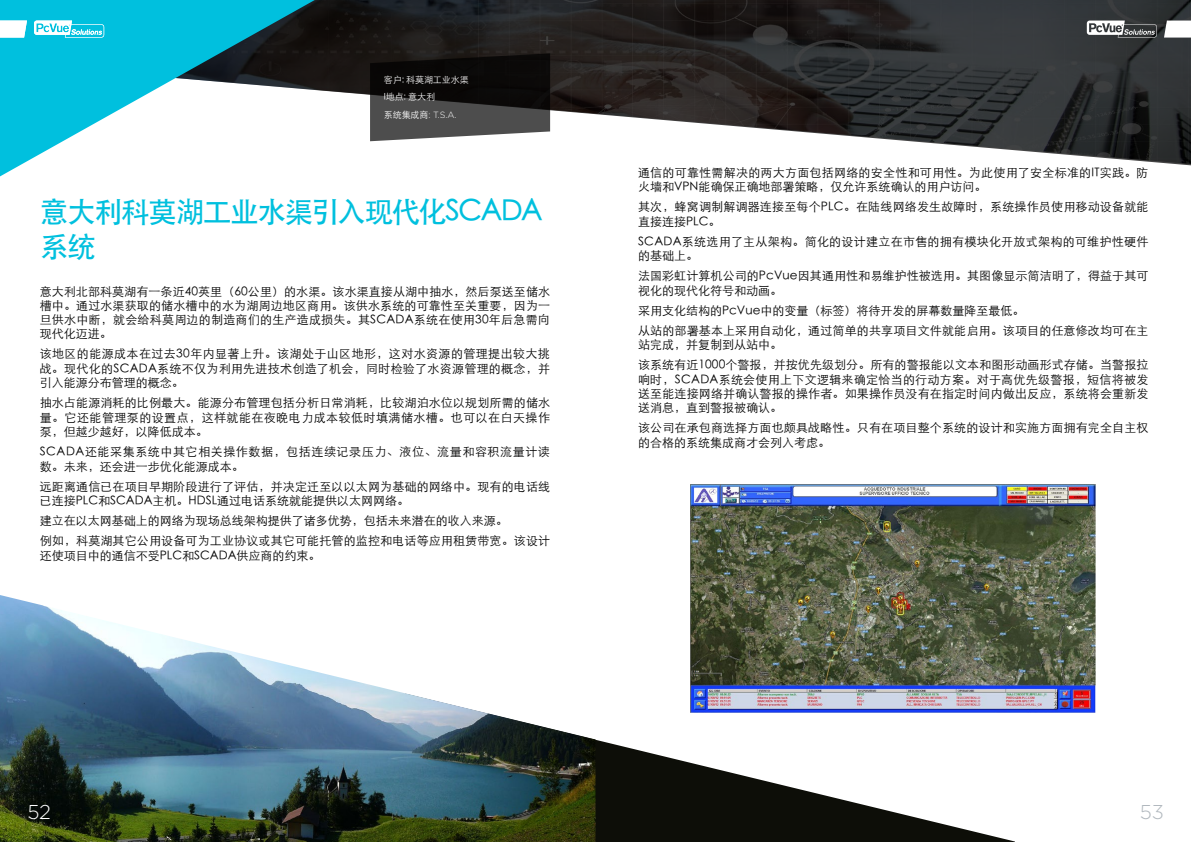
<style>
.page{position:relative;width:1191px;height:842px;background:#fff}
.page>*{position:absolute;margin:0;border:0;box-sizing:border-box;transform-origin:0 0}
.t1{font:500 29px/34.8px "ST Heiti SC";letter-spacing:-.06em;color:#00c0de}
.t2{font:300 20px "Gotham";color:#b1b8be}
.t3{font:300 20px "Gotham";color:#fff}
.t4{font:300 12px/14.4px "ST Heiti SC";letter-spacing:.015em;color:#000}
.t5{font:300 12px/14.4px "ST Heiti SC";letter-spacing:.05em;color:#000}
.t6{font:300 9px/17.7px "ST Heiti SC";letter-spacing:-.01em;color:#fff}
.t7{font:300 9px "Gotham";color:#fff}
.s1{font-family:"ST Heiti SC"}
</style>
<div class="page">
<svg style="left:595px;top:694px;width:420px;height:148px"></svg>
<img style="left:0;top:595px;width:595px;height:247px">
<svg style="left:315px;top:0;width:876px;height:165px"></svg>
<svg style="left:370px;top:53px;width:180px;height:88px;background:#313030"></svg>
<img style="left:691px;top:485px;width:404px;height:227px">
<svg style="left:0;top:0;width:315px;height:176px"></svg>
<svg style="left:1164px;top:21px;width:27px;height:17px"></svg>
<svg style="left:1086px;top:21px;width:71px;height:17px"></svg>
<svg style="left:0;top:21px;width:27px;height:17px"></svg>
<svg style="left:34px;top:21px;width:70px;height:17px"></svg>
<p class="t6" style="left:384px;top:69px;width:86px">客户: 科莫湖工业水渠<br>I地点: 意大利</p>
<p class="t7" style="left:384px;top:109px;width:74px"><span class="s1">系统集成商</span>: T.S.A.</p>
<h1 class="t1" style="left:40px;top:194px;width:504px">意大利科莫湖工业水渠引入现代化SCADA系统</h1>
<p class="t4" style="left:40px;top:284px;width:512px;line-height:14px;text-align:justify">意大利北部科莫湖有一条近40英里（60公里）的水渠。该水渠直接从湖中抽水，然后泵送至储水槽中。通过水渠获取的储水槽中的水为湖周边地区商用。该供水系统的可靠性至关重要，因为一旦供水中断，就会给科莫周边的制造商们的生产造成损失。其SCADA系统在使用30年后急需向现代化迈进。</p>
<p class="t4" style="left:40px;top:346px;width:512px;text-align:justify">该地区的能源成本在过去30年内显著上升。该湖处于山区地形，这对水资源的管理提出较大挑战。现代化的SCADA系统不仅为利用先进技术创造了机会，同时检验了水资源管理的概念，并引入能源分布管理的概念。</p>
<p class="t4" style="left:40px;top:394px;width:512px;text-align:justify">抽水占能源消耗的比例最大。能源分布管理包括分析日常消耗，比较湖泊水位以规划所需的储水量。它还能管理泵的设置点，这样就能在夜晚电力成本较低时填满储水槽。也可以在白天操作泵，但越少越好，以降低成本。</p>
<p class="t5" style="left:40px;top:443px;width:512px">SCADA还能采集系统中其它相关操作数据，包括连续记录压力、液位、流量和容积流量计读数。未来，还会进一步优化能源成本。</p>
<p class="t4" style="left:40px;top:478px;width:512px">远距离通信已在项目早期阶段进行了评估，并决定迁至以以太网为基础的网络中。现有的电话线已连接PLC和SCADA主机。HDSL通过电话系统就能提供以太网网络。</p>
<p class="t4" style="left:40px;top:509px;width:512px;line-height:20.1px">建立在以太网基础上的网络为现场总线架构提供了诸多优势，包括未来潜在的收入来源。<br>例如，科莫湖其它公用设备可为工业协议或其它可能托管的监控和电话等应用租赁带宽。该设计</p>
<p class="t4" style="left:40px;top:547px;width:282px">还使项目中的通信不受PLC和SCADA供应商的约束。</p>
<p class="t4" style="left:638px;top:164px;width:512px">通信的可靠性需解决的两大方面包括网络的安全性和可用性。为此使用了安全标准的IT实践。防火墙和VPN能确保正确地部署策略，仅允许系统确认的用户访问。</p>
<p class="t4" style="left:638px;top:198px;width:512px">其次，蜂窝调制解调器连接至每个PLC。在陆线网络发生故障时，系统操作员使用移动设备就能直接连接PLC。</p>
<p class="t4" style="left:638px;top:233px;width:512px">SCADA系统选用了主从架构。简化的设计建立在市售的拥有模块化开放式架构的可维护性硬件的基础上。</p>
<p class="t4" style="left:638px;top:267px;width:512px">法国彩虹计算机公司的PcVue因其通用性和易维护性被选用。其图像显示简洁明了，得益于其可视化的现代化符号和动画。</p>
<p class="t4" style="left:638px;top:299px;width:512px;line-height:20.1px">采用支化结构的PcVue中的变量（标签）将待开发的屏幕数量降至最低。<br>从站的部署基本上采用自动化，通过简单的共享项目文件就能启用。该项目的任意修改均可在主</p>
<p class="t4" style="left:638px;top:333px;width:512px;line-height:20.1px">站完成，并复制到从站中。<br>该系统有近1000个警报，并按优先级划分。所有的警报能以文本和图形动画形式存储。当警报拉</p>
<p class="t4" style="left:638px;top:371px;width:512px;text-align:justify">响时，SCADA系统会使用上下文逻辑来确定恰当的行动方案。对于高优先级警报，短信将被发送至能连接网络并确认警报的操作者。如果操作员没有在指定时间内做出反应，系统将会重新发送消息，直到警报被确认。</p>
<p class="t4" style="left:638px;top:420px;width:512px">该公司在承包商选择方面也颇具战略性。只有在项目整个系统的设计和实施方面拥有完全自主权的合格的系统集成商才会列入考虑。</p>
<h2 class="t3" style="left:27px;top:799px;width:25px">52</h2>
<h2 class="t2" style="left:1140px;top:799px;width:26px">53</h2>
</div>
